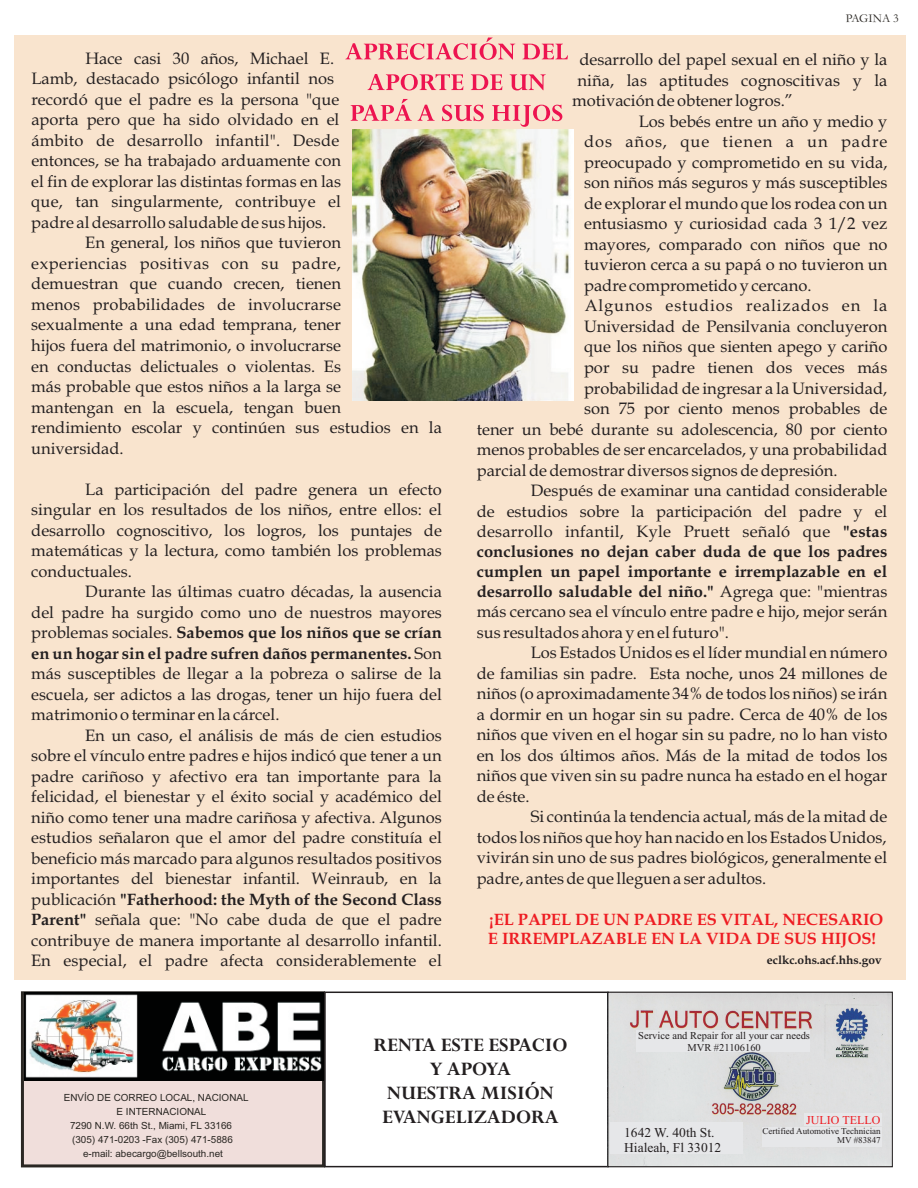
<style>
.page{position:relative;width:918px;height:1188px;background:#fff}
.page>*{position:absolute;margin:0;border:0;box-sizing:border-box;transform-origin:0 0}
.t1{font:700 21px/24px "Perpetua";color:#231f20;text-align:center}
.t2{font:16.5px/20.5px "Book Antiqua";color:#231f20}
.t3{font:700 16.5px "Book Antiqua";color:#231f20}
.t4{font:700 16.5px/19.6px "Book Antiqua";color:#ee1d23}
.t5{font:16.5px "Book Antiqua";letter-spacing:.055em;color:#231f20}
.t6{font:16.5px "Book Antiqua";letter-spacing:.03em;color:#231f20}
.t7{font:13.5px/15px "Times New Roman";color:#231f20}
.t8{font:700 12px "Book Antiqua";color:#231f20}
.t9{font:12px "Times New Roman";color:#ee1d23}
.t10{font:12px "Garamond";color:#2a2723}
.t11{font:10.5px/11.7px "Times New Roman";color:#231f20;text-align:center}
.t12{font:9.9px "Arial";color:#2a2723}
.t13{font:9px/9px "Times New Roman";color:#231f20;text-align:right}
.s1{font-weight:700}
.s2{font-weight:400}
</style>
<div class="page">
<svg style="left:20px;top:991px;width:307px;height:177px;background:#dececb"></svg>
<img style="left:24px;top:993px;width:300px;height:87px">
<div style="left:324px;top:992px;width:285px;height:175px;border:1px solid #231f20"></div>
<img style="left:610px;top:994px;width:281px;height:171px">
<div style="left:610px;top:1123px;width:133px;height:31px;background:#e6e7e9"></div>
<div style="left:637px;top:1030px;width:173px;height:22px;background:#e6e7e9"></div>
<div style="left:805px;top:1113px;width:77px;height:13px;background:#e6e7e9"></div>
<div style="left:762px;top:1128px;width:119px;height:19px;background:#e6e7e9"></div>
<div style="left:608px;top:992px;width:285px;height:175px;border:1px solid #231f20"></div>
<div style="left:14px;top:35px;width:892px;height:945px;background:#f9e4ce"></div>
<svg style="left:345px;top:38px;width:223px;height:89px"></svg>
<img style="left:352px;top:130px;width:221px;height:270px">
<p class="t10" style="left:846px;top:14px;width:55px">PAGINA 3</p>
<p class="t2" style="left:85px;top:50px;width:250px">Hace casi 30 años, Michael E.</p>
<p class="t2" style="left:579px;top:51px;width:310px">desarrollo del papel sexual en el niño y la</p>
<p class="t2" style="left:31px;top:71px;width:304px">Lamb, destacado psicólogo infantil nos</p>
<p class="t2" style="left:578px;top:72px;width:311px">niña, las aptitudes cognoscitivas y la</p>
<p class="t2" style="left:31px;top:91px;width:310px">recordó que el padre es la persona "que</p>
<p class="t2" style="left:572px;top:93px;width:222px">motivación de obtener logros.”</p>
<p class="t2" style="left:31px;top:112px;width:310px">aporta pero que ha sido olvidado en el</p>
<p class="t2" style="left:639px;top:113px;width:250px">Los bebés entre un año y medio y</p>
<p class="t2" style="left:31px;top:132px;width:310px">ámbito de desarrollo infantil". Desde</p>
<p class="t5" style="left:584px;top:135px;width:305px">dos años, que tienen a un padre</p>
<p class="t2" style="left:31px;top:153px;width:311px">entonces, se ha trabajado arduamente con</p>
<p class="t2" style="left:584px;top:154px;width:305px">preocupado y comprometido en su vida,</p>
<p class="t2" style="left:31px;top:173px;width:311px">el fin de explorar las distintas formas en las</p>
<p class="t2" style="left:584px;top:175px;width:305px">son niños más seguros y más susceptibles</p>
<p class="t2" style="left:31px;top:194px;width:311px">que, tan singularmente, contribuye el</p>
<p class="t2" style="left:584px;top:195px;width:305px">de explorar el mundo que los rodea con un</p>
<p class="t2" style="left:31px;top:214px;width:296px">padre al desarrollo saludable de sus hijos.</p>
<p class="t2" style="left:584px;top:216px;width:305px">entusiasmo y curiosidad cada 3 1/2 vez</p>
<p class="t2" style="left:85px;top:235px;width:257px">En general, los niños que tuvieron</p>
<p class="t2" style="left:584px;top:236px;width:305px">mayores, comparado con niños que no</p>
<p class="t6" style="left:31px;top:257px;width:311px">experiencias positivas con su padre,</p>
<p class="t2" style="left:584px;top:257px;width:305px">tuvieron cerca a su papá o no tuvieron un</p>
<p class="t2" style="left:31px;top:276px;width:311px">demuestran que cuando crecen, tienen</p>
<p class="t2" style="left:584px;top:277px;width:229px">padre comprometido y cercano.</p>
<p class="t2" style="left:31px;top:296px;width:311px">menos probabilidades de involucrarse</p>
<p class="t5" style="left:585px;top:299px;width:304px">Algunos estudios realizados en la</p>
<p class="t2" style="left:31px;top:317px;width:311px">sexualmente a una edad temprana, tener</p>
<p class="t2" style="left:584px;top:318px;width:305px">Universidad de Pensilvania concluyeron</p>
<p class="t2" style="left:31px;top:337px;width:311px">hijos fuera del matrimonio, o involucrarse</p>
<p class="t2" style="left:584px;top:339px;width:305px">que los niños que sienten apego y cariño</p>
<p class="t2" style="left:31px;top:358px;width:311px">en conductas delictuales o violentas. Es</p>
<p class="t2" style="left:584px;top:359px;width:305px">por su padre tienen dos veces más</p>
<p class="t2" style="left:31px;top:378px;width:311px">más probable que estos niños a la larga se</p>
<p class="t2" style="left:584px;top:380px;width:305px">probabilidad de ingresar a la Universidad,</p>
<p class="t2" style="left:31px;top:399px;width:311px">mantengan en la escuela, tengan buen</p>
<p class="t2" style="left:584px;top:400px;width:305px">son 75 por ciento menos probables de</p>
<p class="t2" style="left:31px;top:419px;width:412px">rendimiento escolar y continúen sus estudios en la</p>
<p class="t2" style="left:477px;top:421px;width:412px">tener un bebé durante su adolescencia, 80 por ciento</p>
<p class="t2" style="left:31px;top:440px;width:94px">universidad.</p>
<p class="t2" style="left:477px;top:441px;width:412px">menos probables de ser encarcelados, y una probabilidad parcial de demostrar diversos signos de depresión.</p>
<p class="t2" style="left:85px;top:481px;width:358px">La participación del padre genera un efecto</p>
<p class="t2" style="left:531px;top:482px;width:358px">Después de examinar una cantidad considerable</p>
<p class="t2" style="left:31px;top:501px;width:412px">singular en los resultados de los niños, entre ellos: el</p>
<p class="t2" style="left:477px;top:503px;width:412px">de estudios sobre la participación del padre y el</p>
<p class="t2" style="left:31px;top:522px;width:412px">desarrollo cognoscitivo, los logros, los puntajes de</p>
<p class="t2" style="left:477px;top:523px;width:412px">desarrollo infantil, Kyle Pruett señaló que <span class="s1">"estas</span></p>
<p class="t2" style="left:31px;top:542px;width:412px">matemáticas y la lectura, como también los problemas</p>
<p class="t3" style="left:477px;top:545px;width:412px">conclusiones no dejan caber duda de que los padres</p>
<p class="t2" style="left:31px;top:563px;width:102px">conductuales.</p>
<p class="t3" style="left:477px;top:565px;width:412px">cumplen un papel importante e irremplazable en el</p>
<p class="t2" style="left:85px;top:583px;width:358px">Durante las últimas cuatro décadas, la ausencia</p>
<p class="t3" style="left:477px;top:585px;width:412px">desarrollo saludable del niño." <span class="s2">Agrega que: "mientras</span></p>
<p class="t2" style="left:31px;top:604px;width:412px">del padre ha surgido como uno de nuestros mayores</p>
<p class="t2" style="left:477px;top:603px;width:412px">más cercano sea el vínculo entre padre e hijo, mejor serán</p>
<p class="t3" style="left:31px;top:626px;width:412px"><span class="s2">problemas sociales.</span> Sabemos que los niños que se crían</p>
<p class="t2" style="left:477px;top:624px;width:254px">sus resultados ahora y en el futuro".</p>
<p class="t3" style="left:31px;top:647px;width:412px">en un hogar sin el padre sufren daños permanentes. <span class="s2">Son</span></p>
<p class="t2" style="left:531px;top:644px;width:358px">Los Estados Unidos es el líder mundial en número</p>
<p class="t2" style="left:31px;top:665px;width:412px">más susceptibles de llegar a la pobreza o salirse de la</p>
<p class="t2" style="left:477px;top:665px;width:412px">de familias sin padre. Esta noche, unos 24 millones de</p>
<p class="t2" style="left:31px;top:686px;width:412px">escuela, ser adictos a las drogas, tener un hijo fuera del</p>
<p class="t2" style="left:477px;top:685px;width:412px">niños (o aproximadamente 34% de todos los niños) se irán</p>
<p class="t2" style="left:31px;top:706px;width:250px">matrimonio o terminar en la cárcel.</p>
<p class="t2" style="left:477px;top:706px;width:412px">a dormir en un hogar sin su padre. Cerca de 40% de los</p>
<p class="t2" style="left:85px;top:727px;width:358px">En un caso, el análisis de más de cien estudios</p>
<p class="t2" style="left:477px;top:726px;width:412px">niños que viven en el hogar sin su padre, no lo han visto</p>
<p class="t2" style="left:31px;top:747px;width:412px">sobre el vínculo entre padres e hijos indicó que tener a un</p>
<p class="t2" style="left:477px;top:747px;width:412px">en los dos últimos años. Más de la mitad de todos los</p>
<p class="t2" style="left:31px;top:768px;width:412px">padre cariñoso y afectivo era tan importante para la</p>
<p class="t2" style="left:477px;top:767px;width:412px">niños que viven sin su padre nunca ha estado en el hogar</p>
<p class="t2" style="left:31px;top:788px;width:412px">felicidad, el bienestar y el éxito social y académico del</p>
<p class="t2" style="left:477px;top:788px;width:54px">de éste.</p>
<p class="t2" style="left:31px;top:809px;width:412px">niño como tener una madre cariñosa y afectiva. Algunos</p>
<p class="t2" style="left:531px;top:808px;width:358px">Si continúa la tendencia actual, más de la mitad de</p>
<p class="t2" style="left:31px;top:829px;width:412px">estudios señalaron que el amor del padre constituía el</p>
<p class="t2" style="left:477px;top:829px;width:411px">todos los niños que hoy han nacido en los Estados Unidos,</p>
<p class="t2" style="left:31px;top:850px;width:412px">beneficio más marcado para algunos resultados positivos</p>
<p class="t2" style="left:477px;top:849px;width:412px">vivirán sin uno de sus padres biológicos, generalmente el</p>
<p class="t2" style="left:31px;top:870px;width:412px">importantes del bienestar infantil. Weinraub, en la</p>
<p class="t2" style="left:477px;top:870px;width:291px">padre, antes de que lleguen a ser adultos.</p>
<p class="t2" style="left:31px;top:891px;width:412px;text-align:justify">publicación <span class="s1">"Fatherhood: the Myth of the Second Class Parent"</span> señala que: "No cabe duda de que el padre contribuye de manera importante al desarrollo infantil.<br>En especial, el padre afecta considerablemente el</p>
<p class="t4" style="left:488px;top:911px;width:397px">¡EL PAPEL DE UN PADRE ES VITAL, NECESARIO<br>E IRREMPLAZABLE EN LA VIDA DE SUS HIJOS!</p>
<p class="t8" style="left:767px;top:955px;width:117px">eclkc.ohs.acf.hhs.gov</p>
<p class="t12" style="left:64px;top:1094px;width:186px">ENVÍO DE CORREO LOCAL, NACIONAL</p>
<p class="t12" style="left:117px;top:1108px;width:91px">E INTERNACIONAL</p>
<p class="t12" style="left:70px;top:1122px;width:163px">7290 N.W. 66th St., Miami, FL 33166</p>
<p class="t12" style="left:72px;top:1136px;width:162px">(305) 471-0203 -Fax (305) 471-5886</p>
<p class="t12" style="left:83px;top:1150px;width:141px">e-mail: abecargo@bellsouth.net</p>
<p class="t1" style="left:374px;top:1035px;width:195px">RENTA ESTE ESPACIO<br>Y APOYA<br>NUESTRA MISIÓN<br>EVANGELIZADORA</p>
<p class="t11" style="left:638px;top:1031px;width:173px">Service and Repair for all your car needs<br>MVR #21106160</p>
<p class="t7" style="left:624px;top:1126px;width:99px">1642 W. 40th St.<br>Hialeah, Fl 33012</p>
<p class="t9" style="left:806px;top:1115px;width:76px">JULIO TELLO</p>
<p class="t13" style="left:762px;top:1128px;width:120px">Certified Automotive Technician<br>MV #83847</p>
</div>
